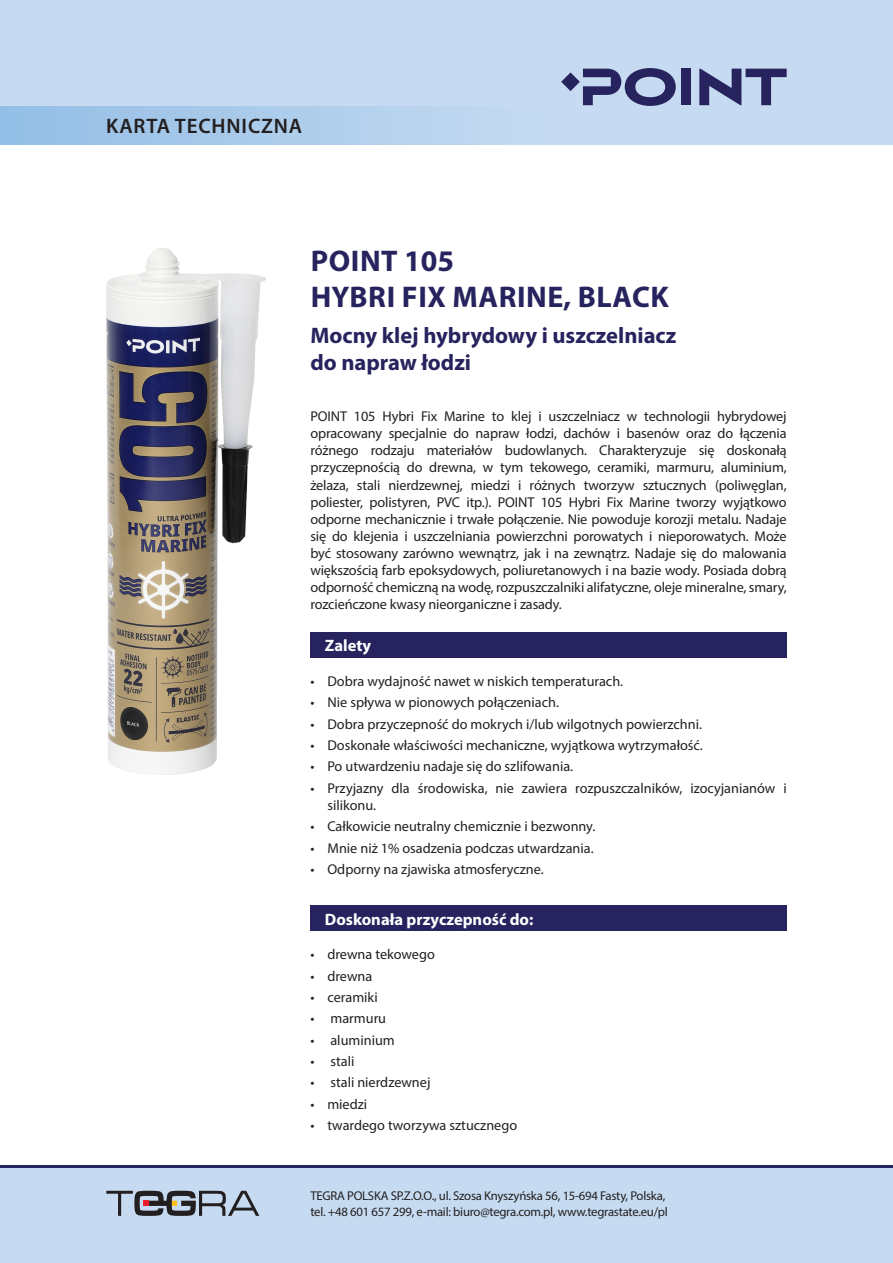
<style>
.page{position:relative;width:893px;height:1263px;background:#fff}
.page>*{position:absolute;margin:0;border:0;box-sizing:border-box;transform-origin:0 0}
.Pavadinimas{font:700 30px/36px "Myriad Pro";letter-spacing:.02em;color:#27235e}
.Pavadinimas-2{font:700 22.5px/27px "Myriad Pro";color:#27235e}
.t1{font:600 21px "Myriad Pro";letter-spacing:.04em;color:#231f20}
.t2{font:700 16.5px "Myriad Pro";color:#fff}
.Tekstas_paprastas{font:14.25px/17.1px "Myriad Pro";color:#231f20;text-align:justify}
.t3{font:12.75px/15.3px "Myriad Pro";letter-spacing:-.02em;color:#231f20}
</style>
<div class="page">
<div style="left:0;top:0;width:893px;height:145px;background:#c6dbf1"></div>
<div style="left:0;top:106px;width:893px;height:39px;background:linear-gradient(to right,#9bc2e7,#d2e2f4)"></div>
<div style="left:0;top:1165px;width:893px;height:98px;background:#c6dbf1"></div>
<hr style="left:0;top:1165px;width:893px;height:2px;background:#27235e">
<svg style="left:106px;top:1191px;width:153px;height:25px"></svg>
<div style="left:681px;top:69px;width:10px;height:36px;background:#27235e"></div>
<svg style="left:699px;top:69px;width:88px;height:36px"></svg>
<svg style="left:583px;top:68px;width:93px;height:38px"></svg>
<svg style="left:561px;top:73px;width:19px;height:18px"></svg>
<div style="left:310px;top:632px;width:477px;height:26px;background:#27235e"></div>
<div style="left:310px;top:905px;width:477px;height:26px;background:#27235e"></div>
<img style="left:106px;top:249px;width:160px;height:525px">
<h3 class="t1" style="left:106px;top:112px;width:198px">KARTA TECHNICZNA</h3>
<p class="Pavadinimas" style="left:311px;top:242px;width:360px">POINT 105<br>HYBRI FIX MARINE, BLACK</p>
<p class="Pavadinimas-2" style="left:310px;top:321px;width:367px">Mocny klej hybrydowy i uszczelniacz do napraw łodzi</p>
<p class="Tekstas_paprastas" style="left:310px;top:407px;width:478px">POINT 105 Hybri Fix Marine to klej i uszczelniacz w technologii hybrydowej opracowany specjalnie do napraw łodzi, dachów i basenów oraz do łączenia różnego rodzaju materiałów budowlanych. Charakteryzuje się doskonałą przyczepnością do drewna, w tym tekowego, ceramiki, marmuru, aluminium, żelaza, stali nierdzewnej, miedzi i różnych tworzyw sztucznych (poliwęglan, poliester, polistyren, PVC itp.). POINT 105 Hybri Fix Marine tworzy wyjątkowo odporne mechanicznie i trwałe połączenie. Nie powoduje korozji metalu. Nadaje się do klejenia i uszczelniania powierzchni porowatych i nieporowatych. Może być stosowany zarówno wewnątrz, jak i na zewnątrz. Nadaje się do malowania większością farb epoksydowych, poliuretanowych i na bazie wody. Posiada dobrą odporność chemiczną na wodę, rozpuszczalniki alifatyczne, oleje mineralne, smary, rozcieńczone kwasy nieorganiczne i zasady.</p>
<p class="t2" style="left:325px;top:635px;width:48px">Zalety</p>
<p class="Tekstas_paprastas" style="left:310px;top:672px;width:314px">• Dobra wydajność nawet w niskich temperaturach.</p>
<p class="Tekstas_paprastas" style="left:310px;top:694px;width:250px">• Nie spływa w pionowych połączeniach.</p>
<p class="Tekstas_paprastas" style="left:310px;top:715px;width:393px">• Dobra przyczepność do mokrych i/lub wilgotnych powierzchni.</p>
<p class="Tekstas_paprastas" style="left:310px;top:736px;width:394px">• Doskonałe właściwości mechaniczne, wyjątkowa wytrzymałość.</p>
<p class="Tekstas_paprastas" style="left:310px;top:758px;width:264px">• Po utwardzeniu nadaje się do szlifowania.</p>
<p class="Tekstas_paprastas" style="left:327px;top:779px;width:461px;text-indent:-17px">• Przyjazny dla środowiska, nie zawiera rozpuszczalników, izocyjanianów i silikonu.</p>
<p class="Tekstas_paprastas" style="left:310px;top:818px;width:286px">• Całkowicie neutralny chemicznie i bezwonny.</p>
<p class="Tekstas_paprastas" style="left:310px;top:839px;width:285px">• Mnie niż 1% osadzenia podczas utwardzania.</p>
<p class="Tekstas_paprastas" style="left:310px;top:860px;width:235px">• Odporny na zjawiska atmosferyczne.</p>
<p class="t2" style="left:325px;top:908px;width:210px">Doskonała przyczepność do:</p>
<p class="Tekstas_paprastas" style="left:310px;top:946px;width:126px">• drewna tekowego</p>
<p class="Tekstas_paprastas" style="left:310px;top:967px;width:63px">• drewna</p>
<p class="Tekstas_paprastas" style="left:310px;top:988px;width:69px">• ceramiki</p>
<p class="Tekstas_paprastas" style="left:310px;top:1010px;width:77px">• marmuru</p>
<p class="Tekstas_paprastas" style="left:310px;top:1031px;width:86px">• aluminium</p>
<p class="Tekstas_paprastas" style="left:310px;top:1052px;width:45px">• stali</p>
<p class="Tekstas_paprastas" style="left:310px;top:1074px;width:122px">• stali nierdzewnej</p>
<p class="Tekstas_paprastas" style="left:310px;top:1095px;width:58px">• miedzi</p>
<p class="Tekstas_paprastas" style="left:310px;top:1116px;width:208px">• twardego tworzywa sztucznego</p>
<p class="t3" style="left:310px;top:1188px;width:359px">TEGRA POLSKA SP.Z.O.O., ul. Szosa Knyszyńska 56, 15-694 Fasty, Polska, tel. +48 601 657 299, e-mail: biuro@tegra.com.pl, www.tegrastate.eu/pl</p>
</div>
